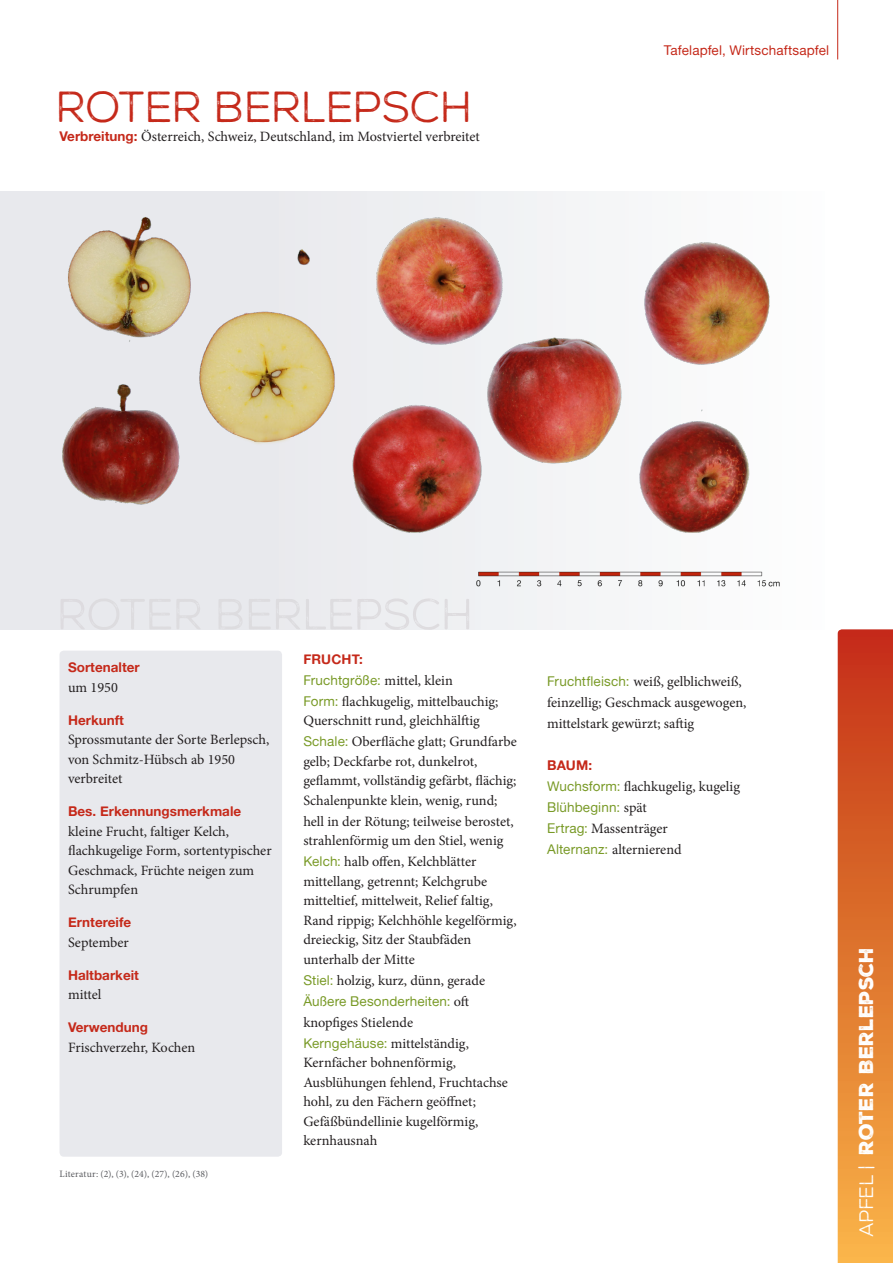
<style>
.page{position:relative;width:893px;height:1263px;background:#fff}
.page>*{position:absolute;margin:0;border:0;box-sizing:border-box;transform-origin:0 0}
.t1{font:43.5px "Nexa Rust Sans Book 01";letter-spacing:-.02em;color:#c5291a}
.t2{font:19.5px "Nexa Rust Sans Black 01";letter-spacing:-.01em;color:#fff}
.Absatzformat_1{font:14.25px/19.5px "Minion Pro";color:#231f20}
.Absatzformat_1-2{font:13.5px "Alte Haas Grotesk Bold";color:#c5291a}
.Absatzformat_1-3{font:13.5px "Alte Haas Grotesk";letter-spacing:.01em;color:#799a27}
.t3{font:13.5px "Alte Haas Grotesk";letter-spacing:.01em;color:#c5291a}
.t4{font:9.75px "Minion Pro";letter-spacing:.02em;color:#5a5b5f}
.s1{font-family:"Alte Haas Grotesk Bold";font-size:13.5px;color:#c5291a}
.s2{font-family:"Minion Pro";font-size:14.25px;color:#231f20}
.s3{font-family:"Alte Haas Grotesk";font-size:13.5px;color:#799a27}
.s4{font-family:"Nexa Rust Sans Book 01"}
</style>
<div class="page">
<svg style="left:838px;top:629px;width:55px;height:634px;background:#de712e"></svg>
<hr style="left:837px;top:0;width:1px;height:59px;background:#c5291a">
<img style="left:0;top:191px;width:1px;height:438px">
<div style="left:60px;top:651px;width:222px;height:506px;background:#e8e9ed;border-radius:4px"></div>
<img style="left:2px;top:191px;width:778px;height:438px">
<p class="t1" style="left:55px;top:82px;width:419px">ROTER BERLEPSCH</p>
<p class="Absatzformat_1" style="left:60px;top:127px;width:422px"><span class="s1">Verbreitung:</span> Österreich, Schweiz, Deutschland, im Mostviertel verbreitet</p>
<p class="t3" style="left:664px;top:43px;width:167px">Tafelapfel, Wirtschaftsapfel</p>
<p class="Absatzformat_1-2" style="left:68px;top:659px;width:73px">Sortenalter</p>
<p class="Absatzformat_1" style="left:68px;top:677px;width:51px">um 1950</p>
<p class="Absatzformat_1-2" style="left:68px;top:712px;width:58px">Herkunft</p>
<p class="Absatzformat_1" style="left:68px;top:730px;width:203px">Sprossmutante der Sorte Berlepsch, von Schmitz-Hübsch ab 1950 verbreitet</p>
<p class="Absatzformat_1-2" style="left:68px;top:803px;width:175px">Bes. Erkennungsmerkmale</p>
<p class="Absatzformat_1" style="left:68px;top:821px;width:205px">kleine Frucht, faltiger Kelch, flachkugelige Form, sortentypischer<br>Geschmack, Früchte neigen zum<br>Schrumpfen</p>
<p class="Absatzformat_1-2" style="left:68px;top:914px;width:65px">Erntereife</p>
<p class="Absatzformat_1" style="left:68px;top:932px;width:62px">September</p>
<p class="Absatzformat_1-2" style="left:68px;top:967px;width:72px">Haltbarkeit</p>
<p class="Absatzformat_1" style="left:68px;top:985px;width:35px">mittel</p>
<p class="Absatzformat_1-2" style="left:68px;top:1019px;width:82px">Verwendung</p>
<p class="Absatzformat_1" style="left:68px;top:1037px;width:129px">Frischverzehr, Kochen</p>
<p class="t4" style="left:60px;top:1167px;width:150px">Literatur: (2), (3), (24), (27), (26), (38)</p>
<p class="Absatzformat_1-2" style="left:303px;top:651px;width:61px">FRUCHT:</p>
<p class="Absatzformat_1-3" style="left:303px;top:672px;width:151px">Fruchtgröße: <span class="s2">mittel, klein</span></p>
<p class="Absatzformat_1" style="left:303px;top:691px;width:197px"><span class="s3">Form:</span> flachkugelig, mittelbauchig;<br>Querschnitt rund, gleichhälftig</p>
<p class="Absatzformat_1" style="left:303px;top:732px;width:215px"><span class="s3">Schale:</span> Oberfläche glatt; Grundfarbe gelb; Deckfarbe rot, dunkelrot, geflammt, vollständig gefärbt, flächig; Schalenpunkte klein, wenig, rund;</p>
<p class="Absatzformat_1" style="left:303px;top:811px;width:212px">hell in der Rötung; teilweise berostet, strahlenförmig um den Stiel, wenig</p>
<p class="Absatzformat_1" style="left:303px;top:852px;width:215px"><span class="s3">Kelch:</span> halb offen, Kelchblätter mittellang, getrennt; Kelchgrube mitteltief, mittelweit, Relief faltig, Rand rippig; Kelchhöhle kegelförmig, dreieckig, Sitz der Staubfäden unterhalb der Mitte</p>
<p class="Absatzformat_1" style="left:303px;top:970px;width:183px"><span class="s3">Stiel:</span> holzig, kurz, dünn, gerade</p>
<p class="Absatzformat_1-3" style="left:303px;top:993px;width:167px">Äußere Besonderheiten: <span class="s2">oft</span></p>
<p class="Absatzformat_1" style="left:303px;top:1012px;width:111px">knopfiges Stielende</p>
<p class="Absatzformat_1" style="left:303px;top:1033px;width:206px"><span class="s3">Kerngehäuse:</span> mittelständig,<br>Kernfächer bohnenförmig,<br>Ausblühungen fehlend, Fruchtachse hohl, zu den Fächern geöffnet;<br>Gefäßbündellinie kugelförmig, kernhausnah</p>
<p class="Absatzformat_1" style="left:547px;top:671px;width:201px;line-height:21px"><span class="s3">Fruchtfleisch:</span> weiß, gelblichweiß, feinzellig; Geschmack ausgewogen, mittelstark gewürzt; saftig</p>
<p class="Absatzformat_1-2" style="left:547px;top:757px;width:47px">BAUM:</p>
<p class="Absatzformat_1" style="left:547px;top:776px;width:194px"><span class="s3">Wuchsform:</span> flachkugelig, kugelig</p>
<p class="Absatzformat_1-3" style="left:547px;top:799px;width:101px">Blühbeginn: <span class="s2">spät</span></p>
<p class="Absatzformat_1" style="left:547px;top:818px;width:122px"><span class="s3">Ertrag:</span> Massenträger</p>
<p class="Absatzformat_1" style="left:547px;top:839px;width:136px"><span class="s3">Alternanz:</span> alternierend</p>
<p class="t2" style="left:853px;top:1237px;width:292px;rotate:-90deg"><span class="s4">APFEL |</span> Roter Berlepsch</p>
</div>
